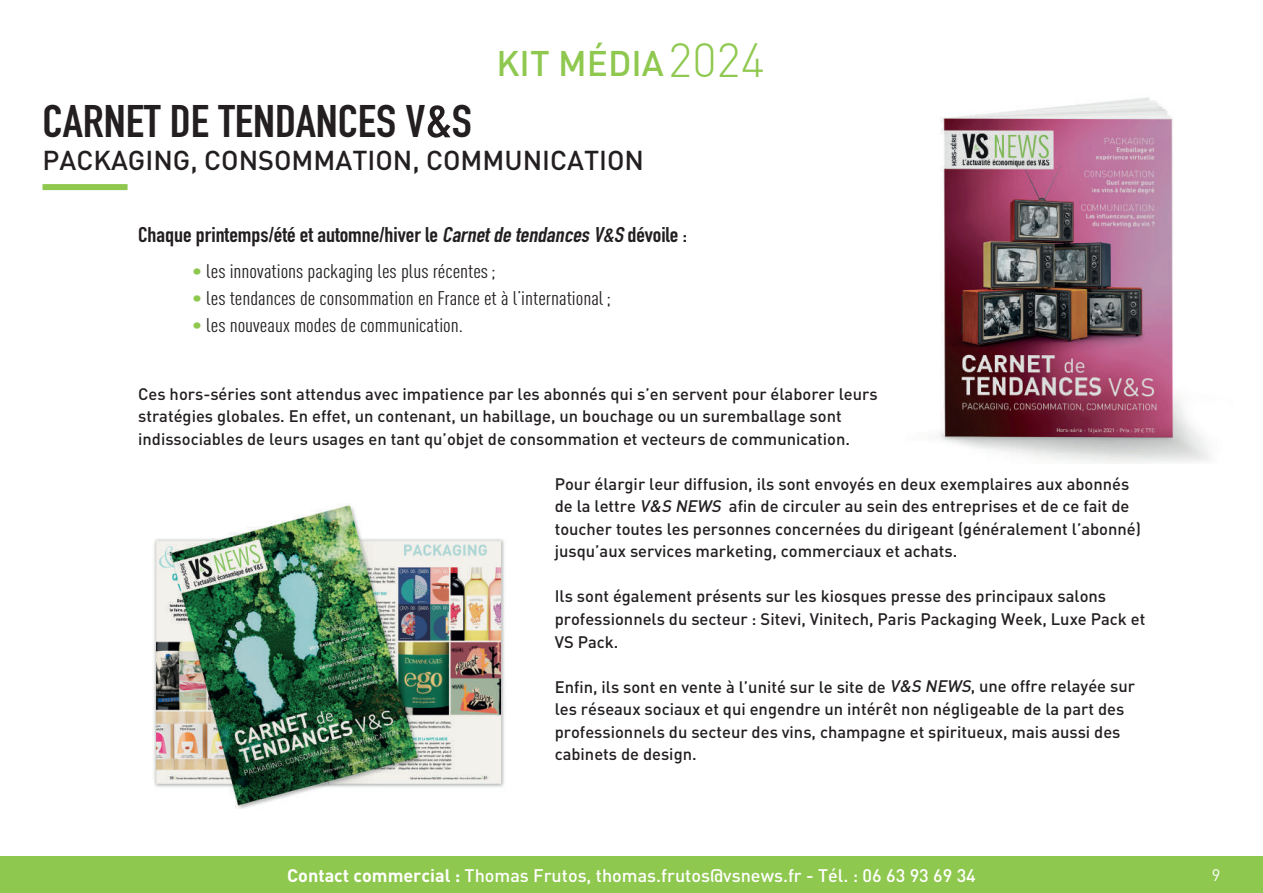
<style>
.page{position:relative;width:1263px;height:893px;background:#fff}
.page>*{position:absolute;margin:0;border:0;box-sizing:border-box;transform-origin:0 0}
.t1{font:700 45px "DIN Condensed";color:#231f20;scale:1.1 1}
.t2{font:500 35.25px "DIN";color:#8fc84f}
.t3{font:500 27px "DIN";color:#231f20}
.t4{font:700 21px "DIN Condensed";color:#231f20;scale:1.1 1}
.t5{font:19.5px "DIN Cond";color:#231f20;scale:1.1 1}
.t6{font:500 18px "DIN";color:#fff}
.t7{font:500 16.5px/22.5px "DIN";color:#231f20}
.t8{font:16.5px "DIN";color:#fff}
.s1{font-weight:300;font-size:47.1px}
.s2{font-size:49.5px}
.s3{font-style:italic}
.s4{color:#8fc84f}
.s5{font-weight:700}
</style>
<div class="page">
<img style="left:937px;top:97px;width:273px;height:366px">
<div style="left:0;top:856px;width:1263px;height:37px;background:#8fc84f"></div>
<div style="left:43px;top:184px;width:85px;height:6px;background:#8fc84f"></div>
<img style="left:154px;top:504px;width:351px;height:305px">
<h2 class="t2" style="left:496px;top:41px;width:270px">KIT MÉDIA<span class="s1">2024</span></h2>
<h1 class="t1" style="left:43px;top:91px;width:392px">CARNET DE TENDANCES V<span class="s2">&amp;</span>S</h1>
<h3 class="t3" style="left:43px;top:143px;width:603px">PACKAGING, CONSOMMATION, COMMUNICATION</h3>
<p class="t4" style="left:138px;top:221px;width:500px">Chaque printemps/été et automne/hiver le <span class="s3">CarnetdetendancesV&amp;S</span> dévoile :</p>
<p class="t5" style="left:192px;top:260px;width:277px"><span class="s4">•</span> les innovations packaging les plus récentes ;</p>
<p class="t5" style="left:192px;top:287px;width:382px"><span class="s4">•</span> les tendances de consommation en France et à l’international ;</p>
<p class="t5" style="left:192px;top:314px;width:248px"><span class="s4">•</span> les nouveaux modes de communication.</p>
<p class="t7" style="left:138px;top:382px;width:741px">Ces hors-séries sont attendus avec impatience par les abonnés qui s’en servent pour élaborer leurs stratégies globales. En effet, un contenant, un habillage, un bouchage ou un suremballage sont indissociables de leurs usages en tant qu’objet de consommation et vecteurs de communication.</p>
<p class="t7" style="left:555px;top:472px;width:588px">Pour élargir leur diffusion, ils sont envoyés en deux exemplaires aux abonnés de la lettre <span class="s3">V&amp;S NEWS</span> afin de circuler au sein des entreprises et de ce fait de toucher toutes les personnes concernées du dirigeant (généralement l’abonné) jusqu’aux services marketing, commerciaux et achats.</p>
<p class="t7" style="left:555px;top:585px;width:592px">Ils sont également présents sur les kiosques presse des principaux salons professionnels du secteur : Sitevi, Vinitech, Paris Packaging Week, Luxe Pack et<br>VS Pack.</p>
<p class="t7" style="left:555px;top:675px;width:582px">Enfin, ils sont en vente à l’unité sur le site de <span class="s3">V&amp;S NEWS</span>, une offre relayée sur les réseaux sociaux et qui engendre un intérêt non négligeable de la part des professionnels du secteur des vins, champagne et spiritueux, mais aussi des cabinets de design.</p>
<p class="t6" style="left:287px;top:864px;width:690px"><span class="s5">Contact commercial :</span> Thomas Frutos, thomas.frutos@vsnews.fr - Tél. : 06 63 93 69 34</p>
<p class="t8" style="left:1212px;top:865px;width:10px">9</p>
</div>
